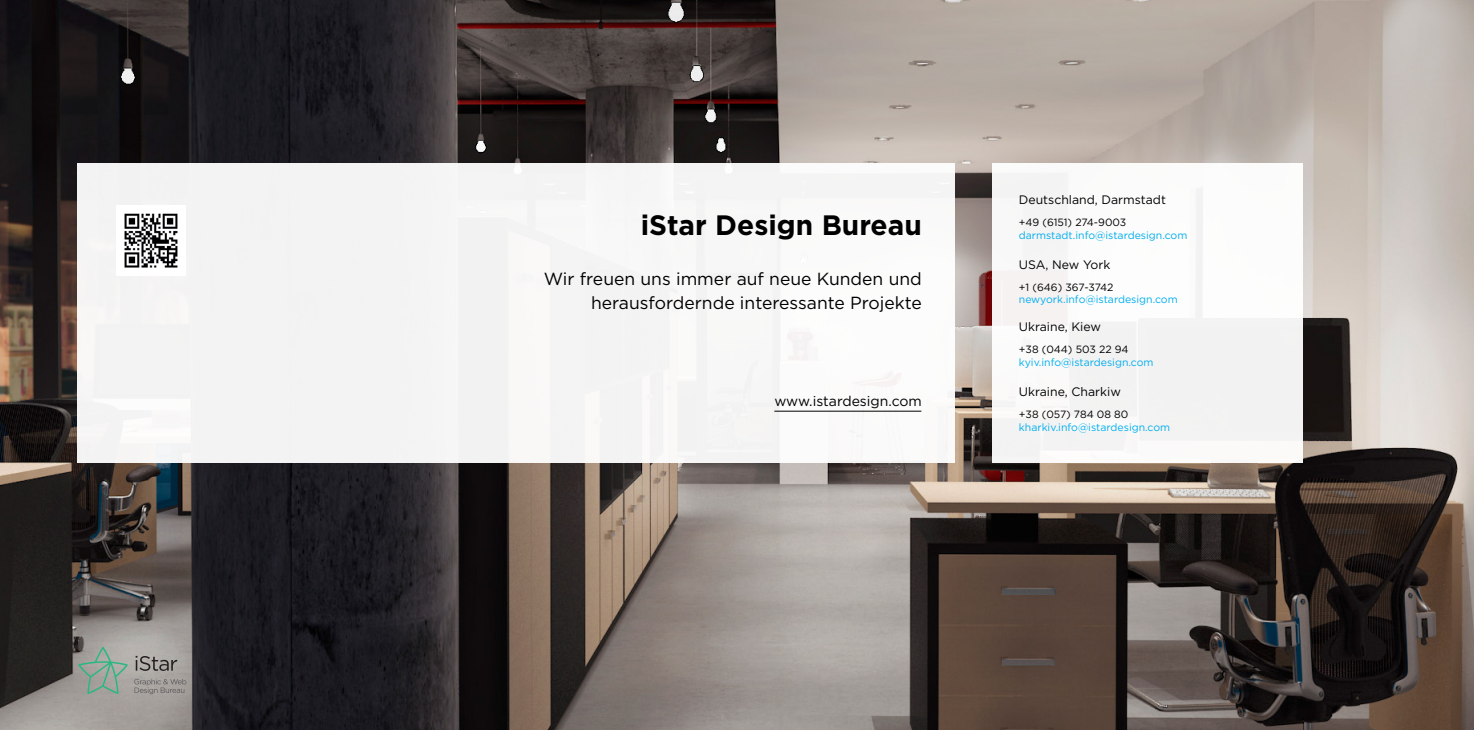
<style>
.page{position:relative;width:1474px;height:730px;background:#fff}
.page>*{position:absolute;margin:0;border:0;box-sizing:border-box;transform-origin:0 0}
.t1{font:700 28px "Gotham Pro";color:#000}
.t2{font:17.5px/24.5px "Gotham Pro";color:#000;text-align:right}
.t3{font:14px "Gotham Pro";color:#000}
.t4{font:12.25px "Gotham Pro";color:#000}
.t5{font:10.5px "Gotham Pro";color:#00aeef}
.t6{font:10.5px "Gotham Pro";color:#000}
</style>
<div class="page">
<img style="left:0;top:0;width:1473px;height:729px">
<div style="left:992px;top:164px;width:310px;height:299px;background:#fff"></div>
<div style="left:77px;top:164px;width:877px;height:299px;background:#f4f4f4"></div>
<img style="left:116px;top:205px;width:70px;height:70px">
<hr style="left:774px;top:410px;width:147px;height:1px;background:#000">
<svg style="left:134px;top:678px;width:52px;height:15px"></svg>
<svg style="left:78px;top:646px;width:50px;height:47px"></svg>
<svg style="left:136px;top:655px;width:41px;height:15px"></svg>
<h1 class="t1" style="left:640px;top:209px;width:282px">iStar Design Bureau</h1>
<h2 class="t2" style="left:544px;top:266px;width:379px">Wir freuen uns immer auf neue Kunden und herausfordernde interessante Projekte</h2>
<h3 class="t3" style="left:774px;top:393px;width:149px">www.istardesign.com</h3>
<p class="t4" style="left:1018px;top:193px;width:149px">Deutschland, Darmstadt</p>
<p class="t6" style="left:1018px;top:216px;width:109px">+49 (6151) 274-9003</p>
<p class="t5" style="left:1018px;top:229px;width:170px">darmstadt.info@istardesign.com</p>
<p class="t4" style="left:1018px;top:257px;width:93px">USA, New York</p>
<p class="t6" style="left:1018px;top:281px;width:96px">+1 (646) 367-3742</p>
<p class="t5" style="left:1018px;top:294px;width:160px">newyork.info@istardesign.com</p>
<p class="t4" style="left:1018px;top:320px;width:84px">Ukraine, Kiew</p>
<p class="t6" style="left:1018px;top:344px;width:111px">+38 (044) 503 22 94</p>
<p class="t5" style="left:1018px;top:356px;width:136px">kyiv.info@istardesign.com</p>
<p class="t4" style="left:1018px;top:384px;width:103px">Ukraine, Charkiw</p>
<p class="t6" style="left:1018px;top:408px;width:111px">+38 (057) 784 08 80</p>
<p class="t5" style="left:1018px;top:421px;width:153px">kharkiv.info@istardesign.com</p>
</div>
